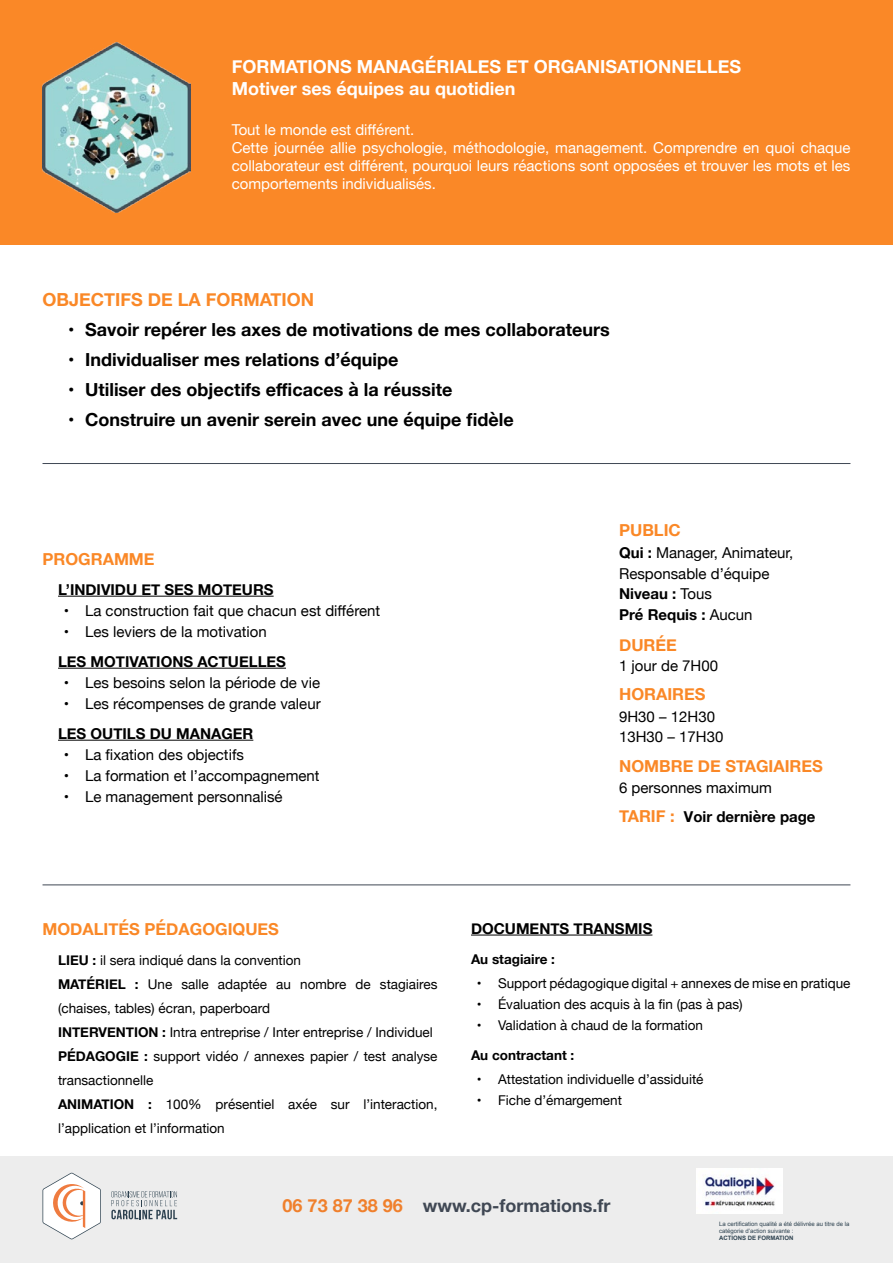
<style>
.page{position:relative;width:893px;height:1263px;background:#fff}
.page>*{position:absolute;margin:0;border:0;box-sizing:border-box;transform-origin:0 0}
.t1{font:700 18px "Helvetica Neue";color:#000}
.t2{font:700 18px/21.6px "Helvetica Neue";color:#fff}
.t3{font:700 18px "Helvetica Neue";color:#404854}
.t4{font:700 18px "Helvetica Neue";color:#fa8827}
.t5{font:700 16.5px "Helvetica Neue";color:#fa8827}
.t6{font:15px/20.9px "Helvetica Neue";color:#000}
.t7{font:15px/18px "Helvetica Neue";color:#fff}
.t8{font:700 15px "Helvetica Neue";color:#000}
.t9{font:13.5px/24px "Helvetica Neue";color:#000}
.t10{font:700 13.5px "Helvetica Neue";color:#000}
.t11{font:6px/7.2px "Arial";color:#2f4351}
.t12{font:700 6px "Arial";color:#2f4351}
.s1{font-weight:700}
.s2{font-weight:700;font-size:16.5px;color:#fa8827}
.s3{color:#f0802c}
</style>
<div class="page">
<div style="left:0;top:0;width:893px;height:244px;background:#fa8827"></div>
<div style="left:0;top:1157px;width:893px;height:106px;background:#ededed"></div>
<img style="left:697px;top:1168px;width:85px;height:46px">
<svg style="left:43px;top:1172px;width:58px;height:67px"></svg>
<svg style="left:111px;top:1191px;width:66px;height:28px"></svg>
<img style="left:43px;top:43px;width:148px;height:170px">
<hr style="left:58px;top:596px;width:216px;height:1px;background:#000">
<hr style="left:58px;top:668px;width:228px;height:1px;background:#000">
<hr style="left:58px;top:740px;width:195px;height:1px;background:#000">
<hr style="left:471px;top:935px;width:181px;height:1px;background:#000">
<hr style="left:43px;top:463px;width:807px;height:1px;background:#404854">
<hr style="left:43px;top:884px;width:807px;height:1px;background:#404854">
<h1 class="t2" style="left:232px;top:57px;width:511px">FORMATIONS MANAGÉRIALES ET ORGANISATIONNELLES<br>Motiver ses équipes au quotidien</h1>
<p class="t7" style="left:232px;top:121px;width:620px">Tout le monde est différent.<br>Cette journée allie psychologie, méthodologie, management. Comprendre en quoi chaque collaborateur est différent, pourquoi leurs réactions sont opposées et trouver les mots et les comportements individualisés.</p>
<h1 class="t4" style="left:43px;top:285px;width:273px">OBJECTIFS DE LA FORMATION</h1>
<h1 class="t1" style="left:68px;top:315px;width:543px">• Savoir repérer les axes de motivations de mes collaborateurs</h1>
<h1 class="t1" style="left:68px;top:345px;width:332px">• Individualiser mes relations d’équipe</h1>
<h1 class="t1" style="left:68px;top:375px;width:386px">• Utiliser des objectifs efficaces à la réussite</h1>
<h1 class="t1" style="left:68px;top:405px;width:447px">• Construire un avenir serein avec une équipe fidèle</h1>
<p class="t5" style="left:43px;top:546px;width:114px">PROGRAMME</p>
<p class="t8" style="left:58px;top:577px;width:217px">L’INDIVIDU ET SES MOTEURS</p>
<p class="t6" style="left:64px;top:601px;width:318px">• La construction fait que chacun est différent</p>
<p class="t6" style="left:64px;top:622px;width:204px">• Les leviers de la motivation</p>
<p class="t8" style="left:58px;top:649px;width:229px">LES MOTIVATIONS ACTUELLES</p>
<p class="t6" style="left:64px;top:673px;width:258px">• Les besoins selon la période de vie</p>
<p class="t6" style="left:64px;top:694px;width:258px">• Les récompenses de grande valeur</p>
<p class="t8" style="left:58px;top:721px;width:197px">LES OUTILS DU MANAGER</p>
<p class="t6" style="left:64px;top:745px;width:182px">• La fixation des objectifs</p>
<p class="t6" style="left:64px;top:766px;width:257px">• La formation et l’accompagnement</p>
<p class="t6" style="left:64px;top:787px;width:220px">• Le management personnalisé</p>
<p class="t5" style="left:619px;top:517px;width:63px">PUBLIC</p>
<p class="t6" style="left:619px;top:543px;width:176px"><span class="s1">Qui :</span> Manager, Animateur,<br>Responsable d’équipe<br><span class="s1">Niveau :</span> Tous<br><span class="s1">Pré Requis :</span> Aucun</p>
<p class="t5" style="left:619px;top:632px;width:59px">DURÉE</p>
<p class="t6" style="left:619px;top:656px;width:100px">1 jour de 7H00</p>
<p class="t5" style="left:619px;top:682px;width:88px">HORAIRES</p>
<p class="t6" style="left:619px;top:707px;width:106px">9H30 – 12H30<br>13H30 – 17H30</p>
<p class="t5" style="left:619px;top:753px;width:205px">NOMBRE DE STAGIAIRES</p>
<p class="t6" style="left:619px;top:773px;width:198px;line-height:29.5px">6 personnes maximum<br><span class="s2">TARIF :</span> <span class="s1">Voir dernière page</span></p>
<p class="t5" style="left:43px;top:916px;width:238px">MODALITÉS PÉDAGOGIQUES</p>
<p class="t9" style="left:58px;top:949px;width:381px"><span class="s1">LIEU :</span> il sera indiqué dans la convention<br><span class="s1">MATÉRIEL :</span> Une salle adaptée au nombre de stagiaires (chaises, tables) écran, paperboard<br><span class="s1">INTERVENTION :</span> Intra entreprise / Inter entreprise / Individuel <span class="s1">PÉDAGOGIE :</span> support vidéo / annexes papier / test analyse transactionnelle<br><span class="s1">ANIMATION :</span> 100% présentiel axée sur l’interaction, l’application et l’information</p>
<p class="t8" style="left:471px;top:916px;width:183px">DOCUMENTS TRANSMIS</p>
<p class="t10" style="left:471px;top:948px;width:85px">Au stagiaire :</p>
<p class="t9" style="left:477px;top:971px;width:375px">• Support pédagogique digital + annexes de mise en pratique</p>
<p class="t9" style="left:477px;top:992px;width:267px">• Évaluation des acquis à la fin (pas à pas)</p>
<p class="t9" style="left:477px;top:1013px;width:228px">• Validation à chaud de la formation</p>
<p class="t10" style="left:471px;top:1044px;width:105px">Au contractant :</p>
<p class="t9" style="left:477px;top:1067px;width:228px">• Attestation individuelle d’assiduité</p>
<p class="t9" style="left:477px;top:1088px;width:147px">• Fiche d’émargement</p>
<h1 class="t3" style="left:283px;top:1192px;width:329px"><span class="s3">06 73 87 38 96</span> www.cp-formations.fr</h1>
<p class="t11" style="left:719px;top:1220px;width:132px">La certification qualité a été délivrée au titre de la catégorie d’action suivante :</p>
<p class="t12" style="left:719px;top:1234px;width:76px">ACTIONS DE FORMATION</p>
</div>
